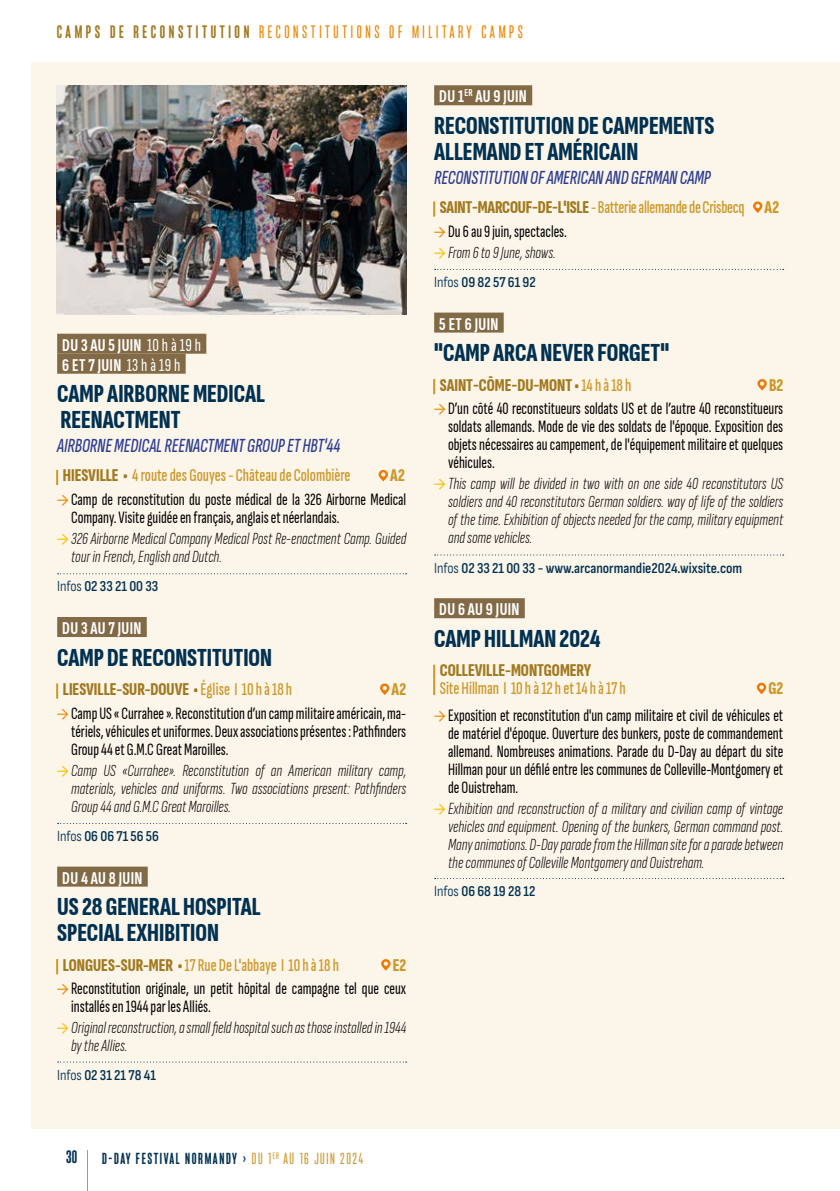
<style>
.page{position:relative;width:840px;height:1191px;background:#fff}
.page>*{position:absolute;margin:0;border:0;box-sizing:border-box;transform-origin:0 0}
.t1{font:800 26px/26px "Attractive Extra Cond";color:#003151}
.t2{font:italic 500 20px "Attractive Extra Cond";color:#2d3e90}
.t3{font:500 18px "Attractive Extra Cond";color:#cc9827}
.t4{font:700 18px/20px "Attractive Extra Cond";letter-spacing:.02em;color:#fff}
.t5{font:800 18px "Attractive Extra Cond";color:#a1791f}
.t6{font:500 18px "Monopol";letter-spacing:.2em;color:#ec8700}
.t7{font:800 18px "Attractive Extra Cond";color:#cc9827}
.t8{font:100 18px "Monopol";color:#003151}
.t9{font:17px/18px "Attractive Extra Cond";color:#000;text-align:justify}
.t10{font:italic 300 17px/18px "Attractive Extra Cond";color:#000;text-align:justify}
.t11{font:100 16px "Monopol";letter-spacing:.1em;color:#003151}
.t12{font:600 15px "Attractive Cond";color:#003151}
.s1{font-weight:100;color:#a1791f}
.s2{font-weight:400}
.s3{font-weight:800;color:#a1791f}
.s4{font-family:"Monopol";font-weight:500;color:#ec8700}
.s5{font-family:"Monopol";font-weight:500;font-style:normal;color:#fcc000}
.s6{font-weight:300}
.s7{font-weight:500;color:#cc9827}
.s8{font-weight:800}
.s9{font-family:"Attractive Cond";font-weight:400}
</style>
<div class="page">
<div style="left:31px;top:62px;width:808px;height:1066px;background:#fcf5ea"></div>
<div style="left:57px;top:334px;width:149px;height:20px;background:#826a46"></div>
<div style="left:57px;top:354px;width:128px;height:20px;background:#826a46"></div>
<svg style="left:56px;top:470px;width:2px;height:15px"></svg>
<svg style="left:58px;top:573px;width:348px;height:1px"></svg>
<div style="left:57px;top:617px;width:90px;height:20px;background:#826a46"></div>
<svg style="left:56px;top:683px;width:2px;height:15px"></svg>
<svg style="left:58px;top:823px;width:348px;height:1px"></svg>
<div style="left:57px;top:866px;width:91px;height:20px;background:#826a46"></div>
<svg style="left:56px;top:959px;width:2px;height:15px"></svg>
<svg style="left:58px;top:1061px;width:348px;height:1px"></svg>
<svg style="left:378px;top:470px;width:10px;height:11px"></svg>
<svg style="left:380px;top:683px;width:9px;height:12px"></svg>
<svg style="left:381px;top:959px;width:9px;height:11px"></svg>
<div style="left:434px;top:85px;width:98px;height:20px;background:#826a46"></div>
<svg style="left:433px;top:201px;width:2px;height:16px"></svg>
<svg style="left:434px;top:269px;width:349px;height:1px"></svg>
<div style="left:434px;top:312px;width:69px;height:20px;background:#826a46"></div>
<svg style="left:433px;top:379px;width:2px;height:15px"></svg>
<svg style="left:434px;top:554px;width:349px;height:1px"></svg>
<div style="left:434px;top:598px;width:90px;height:20px;background:#826a46"></div>
<svg style="left:433px;top:664px;width:2px;height:31px"></svg>
<svg style="left:434px;top:878px;width:349px;height:1px"></svg>
<svg style="left:753px;top:201px;width:9px;height:12px"></svg>
<svg style="left:757px;top:379px;width:9px;height:11px"></svg>
<svg style="left:756px;top:682px;width:9px;height:12px"></svg>
<img style="left:56px;top:85px;width:350px;height:229px">
<hr style="left:87px;top:1150px;width:1px;height:41px;background:#cc9827">
<p class="t6" style="left:57px;top:22px;width:467px"><span class="s1">CAMPS DE RECONSTITUTION</span> RECONSTITUTIONS OF MILITARY CAMPS</p>
<p class="t4" style="left:62px;top:335px;width:140px">DU 3 AU 5 JUIN <span class="s2">10 h à 19 h<br></span>6 ET 7 JUIN <span class="s2">13 h à 19 h</span></p>
<h1 class="t1" style="left:57px;top:380px;width:209px">CAMP AIRBORNE MEDICAL<br>REENACTMENT</h1>
<p class="t2" style="left:57px;top:434px;width:284px">AIRBORNE MEDICAL REENACTMENT GROUP ET HBT'44</p>
<p class="t3" style="left:63px;top:465px;width:289px"><span class="s3">HIESVILLE •</span> 4 route des Gouyes - Château de Colombière</p>
<p class="t7" style="left:390px;top:464px;width:16px">A2</p>
<p class="t9" style="left:71px;top:490px;width:336px;text-indent:-14px"><span class="s4">→</span> Camp de reconstitution du poste médical de la 326 Airborne Medical<br>Company. Visite guidée en français, anglais et néerlandais.</p>
<p class="t10" style="left:71px;top:529px;width:336px;text-indent:-14px"><span class="s5">→</span> 326 Airborne Medical Company Medical Post Re-enactment Camp. Guided tour in French, English and Dutch.</p>
<p class="t12" style="left:57px;top:578px;width:103px"><span class="s6">Infos</span> 02 33 21 00 33</p>
<p class="t4" style="left:62px;top:618px;width:81px">DU 3 AU 7 JUIN</p>
<h1 class="t1" style="left:57px;top:644px;width:216px">CAMP DE RECONSTITUTION</h1>
<p class="t5" style="left:63px;top:678px;width:231px">LIESVILLE-SUR-DOUVE • <span class="s7">Église I 10 h à 18 h</span></p>
<p class="t7" style="left:391px;top:678px;width:16px">A2</p>
<p class="t9" style="left:71px;top:704px;width:336px;text-indent:-14px"><span class="s4">→</span> Camp US « Currahee ». Reconstitution d’un camp militaire américain, ma&shy;tériels, véhicules et uniformes. Deux associations présentes : Pathfinders Group 44 et G.M.C Great Maroilles.</p>
<p class="t10" style="left:71px;top:761px;width:336px;text-indent:-14px"><span class="s5">→</span> Camp US «Currahee». Reconstitution of an American military camp, materials, vehicles and uniforms. Two associations present: Pathfinders Group 44 and G.M.C Great Maroilles.</p>
<p class="t12" style="left:57px;top:827px;width:103px"><span class="s6">Infos</span> 06 06 71 56 56</p>
<p class="t4" style="left:62px;top:867px;width:82px">DU 4 AU 8 JUIN</p>
<h1 class="t1" style="left:57px;top:893px;width:205px">US 28 GENERAL HOSPITAL<br>SPECIAL EXHIBITION</h1>
<p class="t3" style="left:63px;top:954px;width:277px"><span class="s3">LONGUES-SUR-MER •</span> 17 Rue De L'abbaye I 10 h à 18 h</p>
<p class="t7" style="left:392px;top:953px;width:15px">E2</p>
<p class="t9" style="left:71px;top:980px;width:336px;text-indent:-14px"><span class="s4">→</span> Reconstitution originale, un petit hôpital de campagne tel que ceux installés en 1944 par les Alliés.</p>
<p class="t10" style="left:71px;top:1018px;width:336px;text-indent:-14px"><span class="s5">→</span> Original reconstruction, a small field hospital such as those installed in 1944 by the Allies.</p>
<p class="t12" style="left:57px;top:1066px;width:100px"><span class="s6">Infos</span> 02 31 21 78 41</p>
<p class="t4" style="left:439px;top:86px;width:89px">DU 1<sup>ER</sup> AU 9 JUIN</p>
<h1 class="t1" style="left:434px;top:112px;width:282px">RECONSTITUTION DE CAMPEMENTS<br>ALLEMAND ET AMÉRICAIN</h1>
<p class="t2" style="left:434px;top:166px;width:278px">RECONSTITUTION OF AMERICAN AND GERMAN CAMP</p>
<p class="t3" style="left:439px;top:197px;width:341px"><span class="s3">SAINT-MARCOUF-DE-L'ISLE</span> - Batterie allemande de Crisbecq <span class="s8">A2</span></p>
<p class="t9" style="left:434px;top:222px;width:134px"><span class="s4">→</span> Du 6 au 9 juin, spectacles.</p>
<p class="t10" style="left:434px;top:243px;width:123px"><span class="s5">→</span> From 6 to 9 June, shows.</p>
<p class="t12" style="left:434px;top:273px;width:103px"><span class="s6">Infos</span> 09 82 57 61 92</p>
<p class="t4" style="left:439px;top:313px;width:61px">5 ET 6 JUIN</p>
<h1 class="t1" style="left:434px;top:339px;width:236px">"CAMP ARCA NEVER FORGET"</h1>
<p class="t5" style="left:439px;top:374px;width:193px">SAINT-CÔME-DU-MONT • <span class="s7">14 h à 18 h</span></p>
<p class="t7" style="left:768px;top:374px;width:16px">B2</p>
<p class="t9" style="left:448px;top:400px;width:336px;text-indent:-14px"><span class="s4">→</span> D’un côté 40 reconstitueurs soldats US et de l’autre 40 reconstitueurs soldats allemands. Mode de vie des soldats de l'époque. Exposition des objets nécessaires au campement, de l'équipement militaire et quelques véhicules.</p>
<p class="t10" style="left:448px;top:474px;width:336px;text-indent:-14px"><span class="s5">→</span> This camp will be divided in two with on one side 40 reconstitutors US soldiers and 40 reconstitutors German soldiers. way of life of the soldiers of the time. Exhibition of objects needed for the camp, military equipment and some vehicles.</p>
<p class="t12" style="left:434px;top:559px;width:309px"><span class="s6">Infos</span> 02 33 21 00 33 - www.arcanormandie2024.wixsite.com</p>
<p class="t4" style="left:439px;top:599px;width:82px">DU 6 AU 9 JUIN</p>
<h1 class="t1" style="left:434px;top:625px;width:168px">CAMP HILLMAN 2024</h1>
<p class="t5" style="left:439px;top:659px;width:153px">COLLEVILLE-MONTGOMERY</p>
<p class="t3" style="left:439px;top:678px;width:187px">Site Hillman I 10 h à 12 h et 14 h à 17 h</p>
<p class="t7" style="left:768px;top:677px;width:16px">G2</p>
<p class="t9" style="left:448px;top:706px;width:336px;text-indent:-14px"><span class="s4">→</span> Exposition et reconstitution d'un camp militaire et civil de véhicules et de matériel d'époque. Ouverture des bunkers, poste de commandement allemand. Nombreuses animations. Parade du D-Day au départ du site Hillman pour un défilé entre les communes de Colleville-Montgomery et de Ouistreham.</p>
<p class="t10" style="left:448px;top:799px;width:336px;text-indent:-14px"><span class="s5">→</span> Exhibition and reconstruction of a military and civilian camp of vintage vehicles and equipment. Opening of the bunkers, German command post.<br>Many animations. D-Day parade from the Hillman site for a parade between the communes of Colleville Montgomery and Ouistreham.</p>
<p class="t12" style="left:434px;top:882px;width:103px"><span class="s6">Infos</span> 06 68 19 28 12</p>
<p class="t8" style="left:66px;top:1147px;width:12px">30</p>
<p class="t11" style="left:102px;top:1149px;width:262px">D-DAY FESTIVAL NORMANDY <span class="s9">›</span> <span class="s7">DU 1</span><sup>ER</sup> <span class="s7">AU 16 JUIN 2024</span></p>
</div>
